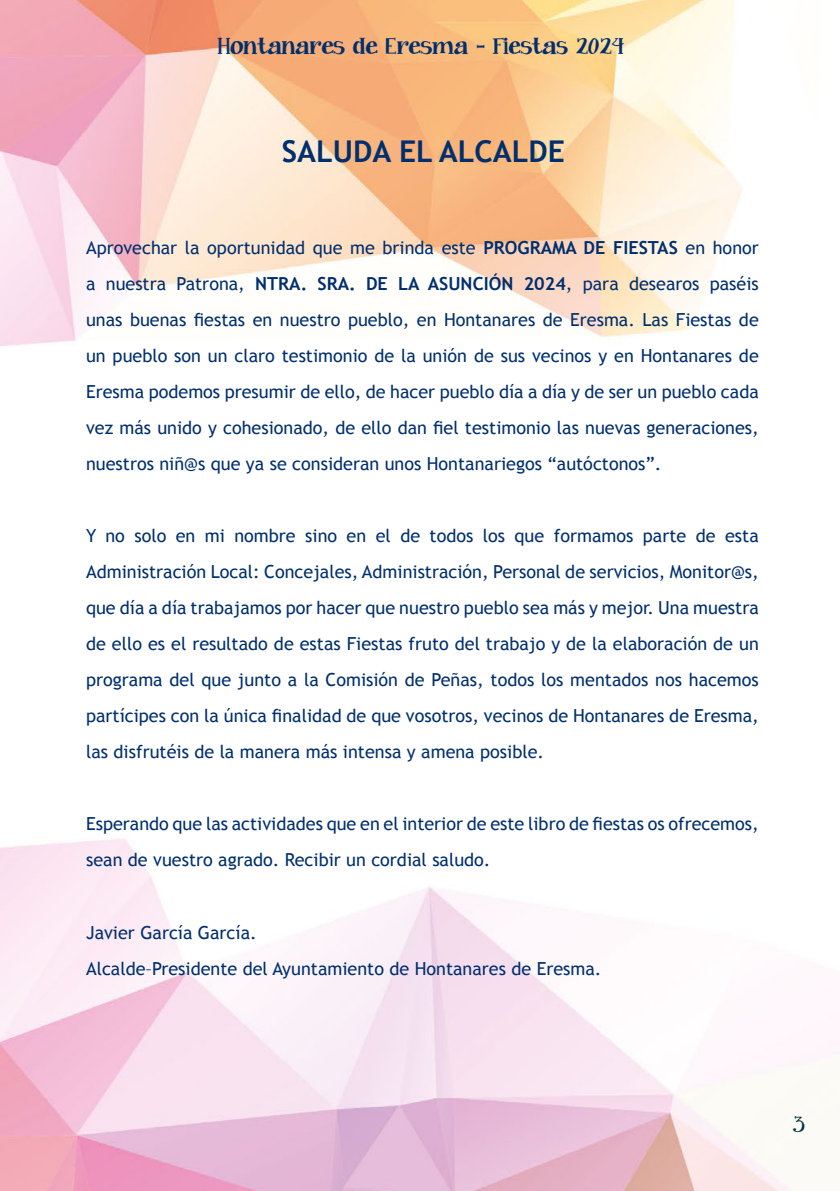
<style>
.page{position:relative;width:840px;height:1191px;background:#fff}
.page>*{position:absolute;margin:0;border:0;box-sizing:border-box;transform-origin:0 0}
.t1{font:700 30px "Trebuchet MS";color:#002f6e}
.t2{font:20px "Janda Curlygirl Chunky";color:#002f6e}
.t3{font:20px "Janda Curlygirl Chunky";color:#02343d}
.t4{font:18px/36px "Trebuchet MS";color:#002f6e;text-align:justify}
.s1{font-weight:700}
</style>
<div class="page">
<img style="left:0;top:0;width:839px;height:1191px">
<p class="t2" style="left:217px;top:36px;width:408px">Hontanares de Eresma - Fiestas 2024</p>
<h1 class="t1" style="left:282px;top:133px;width:284px">SALUDA EL ALCALDE</h1>
<p class="t4" style="left:86px;top:230px;width:674px">Aprovechar la oportunidad que me brinda este <span class="s1">PROGRAMA DE FIESTAS</span> en honor a nuestra Patrona, <span class="s1">NTRA. SRA. DE LA ASUNCIÓN 2024</span>, para desearos paséis unas buenas fiestas en nuestro pueblo, en Hontanares de Eresma. Las Fiestas de un pueblo son un claro testimonio de la unión de sus vecinos y en Hontanares de Eresma podemos presumir de ello, de hacer pueblo día a día y de ser un pueblo cada vez más unido y cohesionado, de ello dan fiel testimonio las nuevas generaciones, nuestros niñ@s que ya se consideran unos Hontanariegos “autóctonos”.</p>
<p class="t4" style="left:86px;top:518px;width:674px">Y no solo en mi nombre sino en el de todos los que formamos parte de esta Administración Local: Concejales, Administración, Personal de servicios, Monitor@s, que día a día trabajamos por hacer que nuestro pueblo sea más y mejor. Una muestra de ello es el resultado de estas Fiestas fruto del trabajo y de la elaboración de un programa del que junto a la Comisión de Peñas, todos los mentados nos hacemos partícipes con la única finalidad de que vosotros, vecinos de Hontanares de Eresma, las disfrutéis de la manera más intensa y amena posible.</p>
<p class="t4" style="left:86px;top:806px;width:674px">Esperando que las actividades que en el interior de este libro de fiestas os ofrecemos, sean de vuestro agrado. Recibir un cordial saludo.</p>
<p class="t4" style="left:86px;top:914px;width:516px">Javier García García.<br>Alcalde–Presidente del Ayuntamiento de Hontanares de Eresma.</p>
<p class="t3" style="left:792px;top:1113px;width:14px">3</p>
</div>
